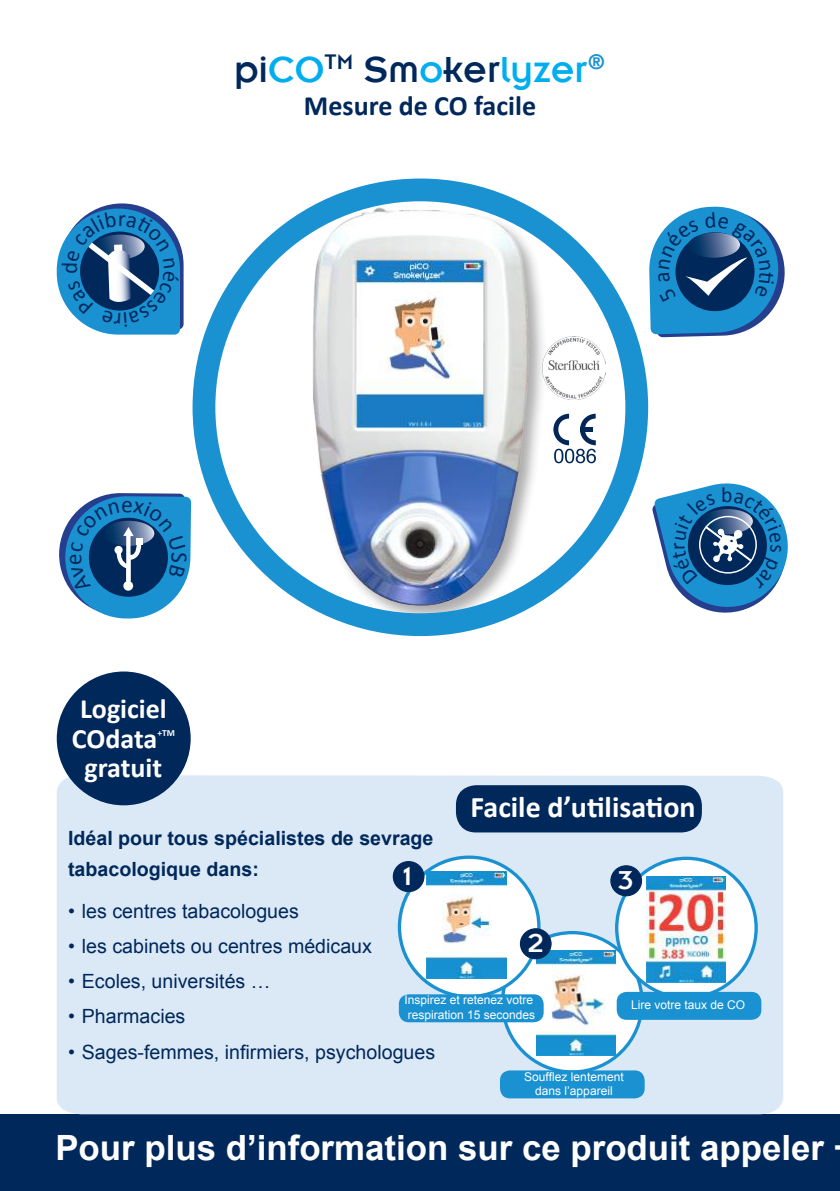
<style>
.page{position:relative;width:840px;height:1191px;background:#fff}
.page>*{position:absolute;margin:0;border:0;box-sizing:border-box;transform-origin:0 0}
.t1{font:40px "Insignia LT";color:#00aeef}
.t2{font:700 34.8px "Arial";color:#fff}
.t3{font:700 30px "Calibri";color:#fff}
.t4{font:28.6px "Insignia LT";color:#fff}
.t5{font:700 28px/30px "Calibri";color:#fff}
.t6{font:700 28px "Calibri";color:#00285b}
.t7{font:21.8px "Calibri";color:#00285b}
.t8{font:19.6px "Arial";color:#00285b}
.t9{font:700 19.6px/31.4px "Arial";color:#00285b}
.t10{font:12px/14px "Arial";color:#fff;text-align:center}
.t11{font:700 9.4px "Calibri";color:#fff}
.s1{color:#00285b}
</style>
<div class="page">
<div style="left:0;top:1114px;width:839px;height:77px;background:#00285b"></div>
<svg style="left:204px;top:190px;width:432px;height:434px"></svg>
<img style="left:251px;top:190px;width:332px;height:434px">
<div style="left:192px;top:178px;width:455px;height:458px;border:23px solid #1a91d1;border-radius:50%"></div>
<div style="left:57px;top:775px;width:725px;height:339px;background:#dbe9f6"></div>
<div style="left:57px;top:671px;width:133px;height:134px;background:#00285b;border-radius:50%"></div>
<svg style="left:502px;top:932px;width:139px;height:140px"></svg>
<img style="left:536px;top:950px;width:79px;height:105px">
<div style="left:499px;top:1070px;width:145px;height:28px;background:#1a91d1;border-radius:10px"></div>
<div style="left:616px;top:858px;width:139px;height:139px;background:#fff;border-radius:50%"></div>
<img style="left:646px;top:876px;width:79px;height:106px">
<div style="left:616px;top:992px;width:145px;height:27px;background:#1a91d1;border-radius:10px"></div>
<div style="left:399px;top:857px;width:139px;height:139px;background:#fff;border-radius:50%"></div>
<img style="left:426px;top:871px;width:80px;height:107px">
<div style="left:398px;top:994px;width:145px;height:28px;background:#1a91d1;border-radius:10px"></div>
<div style="left:393px;top:861px;width:30px;height:30px;background:#00285b;border-radius:50%"></div>
<div style="left:392px;top:861px;width:32px;height:31px;border:1px solid #00285b;border-radius:50%"></div>
<div style="left:520px;top:928px;width:30px;height:30px;background:#00285b;border-radius:50%"></div>
<div style="left:519px;top:928px;width:32px;height:31px;border:1px solid #00285b;border-radius:50%"></div>
<div style="left:610px;top:865px;width:31px;height:30px;background:#00285b;border-radius:50%"></div>
<div style="left:610px;top:865px;width:31px;height:31px;border:1px solid #00285b;border-radius:50%"></div>
<svg style="left:553px;top:414px;width:42px;height:49px"></svg>
<img style="left:541px;top:336px;width:64px;height:64px">
<div style="left:455px;top:785px;width:246px;height:47px;background:#00285b;border-radius:20px"></div>
<svg style="left:649px;top:206px;width:136px;height:131px"></svg>
<svg style="left:652px;top:483px;width:136px;height:130px"></svg>
<svg style="left:57px;top:203px;width:126px;height:131px"></svg>
<svg style="left:59px;top:493px;width:132px;height:126px"></svg>
<h1 class="t1" style="left:234px;top:49px;width:373px"><span class="s1">pi</span>CO<sup>TM</sup> <span class="s1">Sm</span>o<span class="s1">ker</span>lyzer<sup>®</sup></h1>
<h3 class="t6" style="left:304px;top:88px;width:233px">Mesure de CO facile</h3>
<h3 class="t5" style="left:72px;top:693px;width:96px">Logiciel<br>COdata</h3>
<p class="t11" style="left:157px;top:727px;width:19px">+TM</p>
<h3 class="t5" style="left:85px;top:753px;width:79px">gratuit</h3>
<p class="t7" style="left:663px;top:550px;width:9px;rotate:-90deg">r</p>
<p class="t7" style="left:720px;top:481px;width:13px">b</p>
<h3 class="t3" style="left:470px;top:787px;width:226px">Facile d’utilisation</h3>
<p class="t9" style="left:68px;top:823px;width:367px">Idéal pour tous spécialistes de sevrage tabacologique dans:</p>
<p class="t8" style="left:68px;top:897px;width:232px">• les centres tabacologues</p>
<p class="t8" style="left:68px;top:933px;width:305px">• les cabinets ou centres médicaux</p>
<p class="t8" style="left:68px;top:968px;width:204px">• Ecoles, universités …</p>
<p class="t8" style="left:68px;top:1003px;width:119px">• Pharmacies</p>
<p class="t8" style="left:68px;top:1039px;width:368px">• Sages-femmes, infirmiers, psychologues</p>
<h3 class="t4" style="left:403px;top:861px;width:11px">1</h3>
<h3 class="t4" style="left:527px;top:928px;width:17px">2</h3>
<p class="t10" style="left:404px;top:993px;width:132px;text-align:left">Inspirez et retenez votre respiration 15 secondes</p>
<h3 class="t4" style="left:617px;top:866px;width:17px">3</h3>
<p class="t10" style="left:630px;top:998px;width:116px">Lire votre taux de CO</p>
<p class="t10" style="left:524px;top:1070px;width:101px">Soufflez lentement dans l’appareil</p>
<h2 class="t2" style="left:55px;top:1124px;width:770px">Pour plus d’information sur ce produit appeler</h2>
</div>
